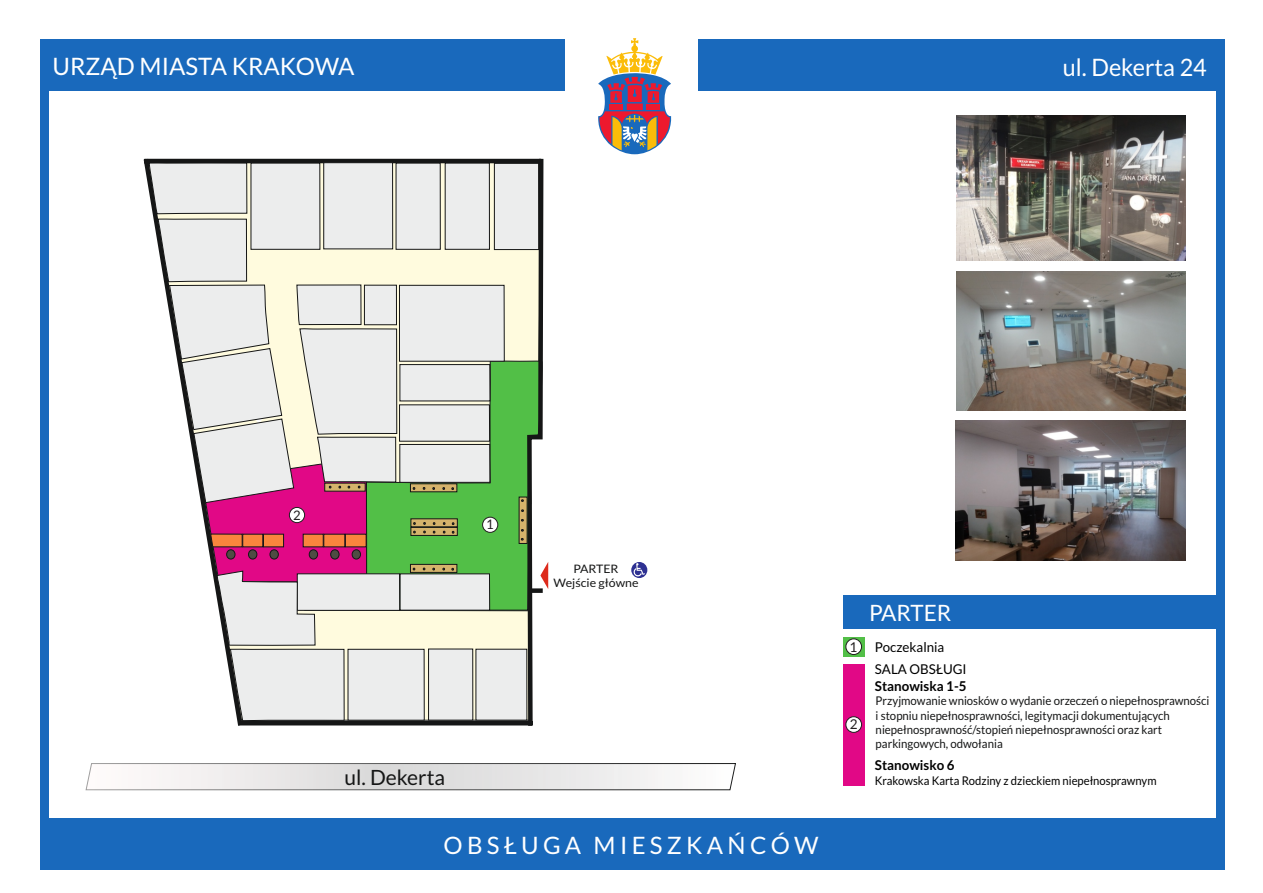
<style>
.page{position:relative;width:1263px;height:893px;background:#fff}
.page>*{position:absolute;margin:0;border:0;box-sizing:border-box;transform-origin:0 0}
.t1{font:24px "Lato";color:#fff}
.t2{font:24px "Lato";letter-spacing:.18em;color:#fff}
.t3{font:22.5px "Lato";color:#fff}
.t4{font:21px "Lato";color:#151616}
.t5{font:700 13.5px "Lato";color:#000}
.t6{font:13.5px "Lato";color:#000}
.t7{font:13.5px "Lato";color:#231f20}
.t8{font:13.05px "Lato";color:#231f20}
.t9{font:12px/14.4px "Lato";color:#151616;scale:.95 1}
.t10{font:12px "Lato";color:#000;scale:.94 1}
.t11{font:11.7px/14px "Lato";color:#151616;text-align:center;scale:1.06 1}
</style>
<div class="page">
<div style="left:41px;top:40px;width:1182px;height:51px;background:#1969bc"></div>
<div style="left:42px;top:819px;width:1182px;height:51px;background:#1969bc"></div>
<div style="left:566px;top:19px;width:132px;height:158px;background:#fff"></div>
<svg style="left:598px;top:38px;width:73px;height:116px"></svg>
<div style="left:1216px;top:40px;width:8px;height:830px;background:#1969bc"></div>
<div style="left:40px;top:40px;width:9px;height:830px;background:#1969bc"></div>
<svg style="left:86px;top:763px;width:650px;height:27px"></svg>
<div style="left:843px;top:596px;width:377px;height:33px;background:#1969bc"></div>
<div style="left:843px;top:664px;width:21px;height:121px;background:#e10886"></div>
<svg style="left:845px;top:716px;width:17px;height:17px"></svg>
<div style="left:843px;top:637px;width:21px;height:19px;background:#52bf47"></div>
<svg style="left:845px;top:638px;width:17px;height:17px"></svg>
<img style="left:956px;top:116px;width:230px;height:144px">
<img style="left:956px;top:271px;width:230px;height:140px">
<img style="left:956px;top:420px;width:229px;height:140px">
<svg style="left:143px;top:158px;width:401px;height:568px"></svg>
<svg style="left:148px;top:162px;width:400px;height:559px;background:#d7d3cb"></svg>
<div style="left:530px;top:588px;width:13px;height:5px;background:#151616"></div>
<svg style="left:631px;top:562px;width:16px;height:16px"></svg>
<svg style="left:634px;top:563px;width:11px;height:13px"></svg>
<div style="left:289px;top:507px;width:16px;height:16px;background:#fff;border:1px solid #231f20;border-radius:50%"></div>
<h1 class="t1" style="left:53px;top:55px;width:303px">URZĄD MIASTA KRAKOWA</h1>
<h1 class="t1" style="left:1063px;top:56px;width:145px">ul. Dekerta 24</h1>
<p class="t8" style="left:293px;top:509px;width:9px">2</p>
<p class="t8" style="left:486px;top:519px;width:9px">1</p>
<p class="t11" style="left:553px;top:562px;width:82px">PARTER<br>Wejście główne</p>
<h3 class="t4" style="left:345px;top:768px;width:102px">ul. Dekerta</h3>
<h1 class="t2" style="left:443px;top:835px;width:377px">OBSŁUGA MIESZKAŃCÓW</h1>
<p class="t7" style="left:849px;top:641px;width:9px">1</p>
<p class="t7" style="left:850px;top:719px;width:9px">2</p>
<h2 class="t3" style="left:869px;top:603px;width:84px">PARTER</h2>
<p class="t6" style="left:875px;top:641px;width:71px">Poczekalnia</p>
<p class="t6" style="left:875px;top:663px;width:93px">SALA OBSŁUGI</p>
<p class="t5" style="left:875px;top:680px;width:93px">Stanowiska 1-5</p>
<p class="t9" style="left:876px;top:694px;width:353px">Przyjmowanie wniosków o wydanie orzeczeń o niepełnosprawności i stopniu niepełnosprawności, legitymacji dokumentujących niepełnosprawność/stopień niepełnosprawności oraz kart parkingowych, odwołania</p>
<p class="t5" style="left:875px;top:759px;width:81px">Stanowisko 6</p>
<p class="t10" style="left:875px;top:775px;width:301px">Krakowska Karta Rodziny z dzieckiem niepełnosprawnym</p>
</div>
